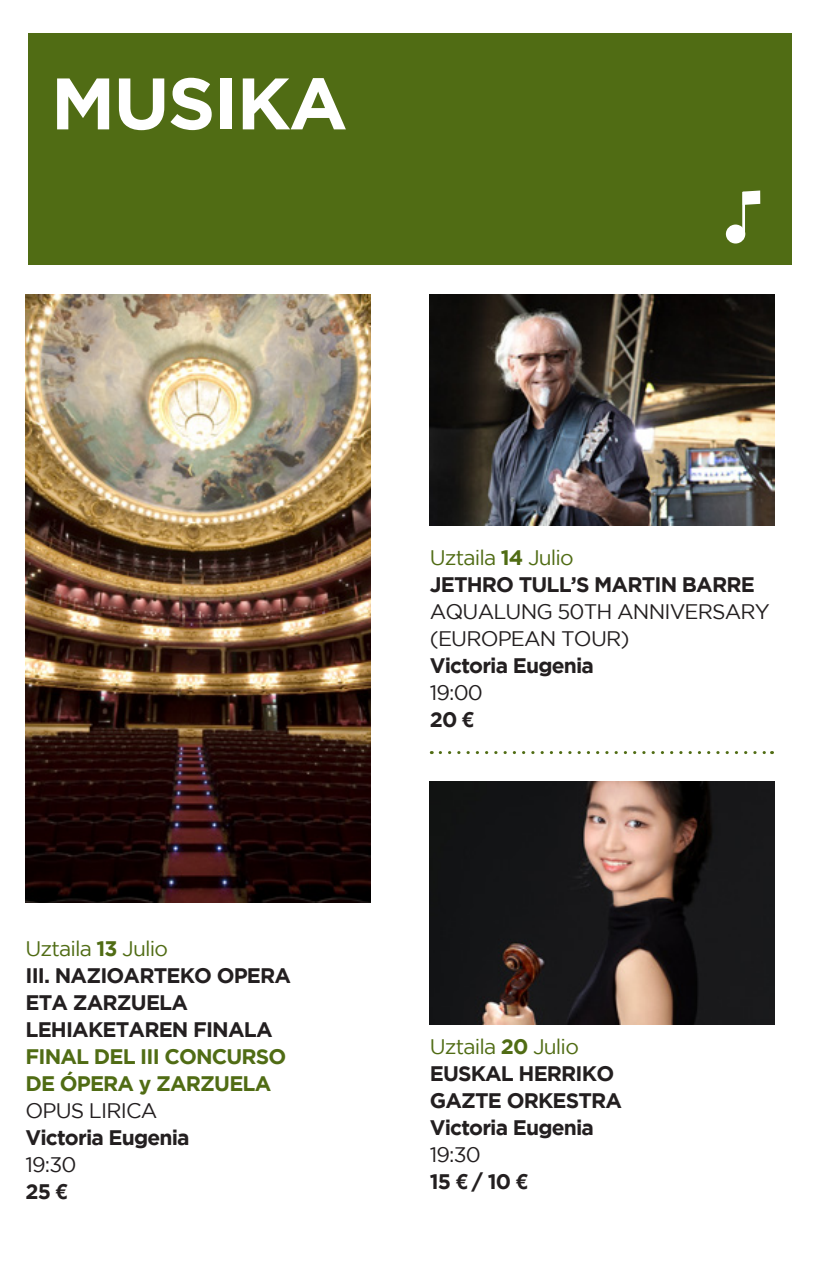
<style>
.page{position:relative;width:817px;height:1276px;background:#fff}
.page>*{position:absolute;margin:0;border:0;box-sizing:border-box;transform-origin:0 0}
.t1{font:700 72.6px "Gotham";letter-spacing:-.025em;color:#fff}
.t2{font:700 21px "Gotham";letter-spacing:-.04em;color:#231f20}
.t3{font:21px "Gotham";letter-spacing:-.04em;color:#231f20}
.t4{font:21px "Gotham";letter-spacing:-.04em;color:#506c14}
.t5{font:700 21px "Gotham";letter-spacing:-.04em;color:#506c14}
.s1{font-weight:700}
.s2{font-family:"Helvetica Neue LT Std"}
</style>
<div class="page">
<div style="left:28px;top:33px;width:763px;height:232px;background:#506c14"></div>
<div style="left:725px;top:224px;width:20px;height:19px;background:#fff;border-radius:50%"></div>
<hr style="left:742px;top:192px;width:2px;height:42px;background:#fff">
<svg style="left:742px;top:190px;width:18px;height:15px"></svg>
<img style="left:26px;top:295px;width:344px;height:608px">
<img style="left:429px;top:295px;width:345px;height:230px">
<svg style="left:440px;top:751px;width:332px;height:3px"></svg>
<img style="left:429px;top:781px;width:345px;height:243px">
<p class="t1" style="left:51px;top:62px;width:298px">MUSIKA</p>
<p class="t4" style="left:26px;top:937px;width:144px">Uztaila <span class="s1">13</span> Julio</p>
<p class="t2" style="left:26px;top:963px;width:267px">III. NAZIOARTEKO OPERA</p>
<p class="t2" style="left:26px;top:990px;width:164px">ETA ZARZUELA</p>
<p class="t2" style="left:26px;top:1017px;width:248px">LEHIAKETAREN FINALA</p>
<p class="t5" style="left:26px;top:1044px;width:262px">FINAL DEL III CONCURSO</p>
<p class="t5" style="left:26px;top:1071px;width:247px">DE ÓPERA y ZARZUELA</p>
<p class="t3" style="left:26px;top:1099px;width:133px">OPUS LIRICA</p>
<p class="t2" style="left:26px;top:1125px;width:166px">Victoria Eugenia</p>
<p class="t3" style="left:26px;top:1153px;width:52px">19:30</p>
<p class="t2" style="left:26px;top:1179px;width:43px">25 <span class="s2">€</span></p>
<p class="t4" style="left:429px;top:546px;width:145px">Uztaila <span class="s1">14</span> Julio</p>
<p class="t2" style="left:429px;top:572px;width:326px">JETHRO TULL’S MARTIN BARRE</p>
<p class="t3" style="left:429px;top:600px;width:341px">AQUALUNG 50TH ANNIVERSARY</p>
<p class="t3" style="left:429px;top:627px;width:201px">(EUROPEAN TOUR)</p>
<p class="t2" style="left:429px;top:653px;width:166px">Victoria Eugenia</p>
<p class="t3" style="left:429px;top:681px;width:55px">19:00</p>
<p class="t2" style="left:429px;top:707px;width:45px">20 <span class="s2">€</span></p>
<p class="t4" style="left:429px;top:1035px;width:151px">Uztaila <span class="s1">20</span> Julio</p>
<p class="t2" style="left:429px;top:1061px;width:186px">EUSKAL HERRIKO</p>
<p class="t2" style="left:429px;top:1088px;width:194px">GAZTE ORKESTRA</p>
<p class="t2" style="left:429px;top:1115px;width:166px">Victoria Eugenia</p>
<p class="t3" style="left:429px;top:1143px;width:52px">19:30</p>
<p class="t2" style="left:429px;top:1169px;width:99px">15 <span class="s2">€</span> / 10 <span class="s2">€</span></p>
</div>
